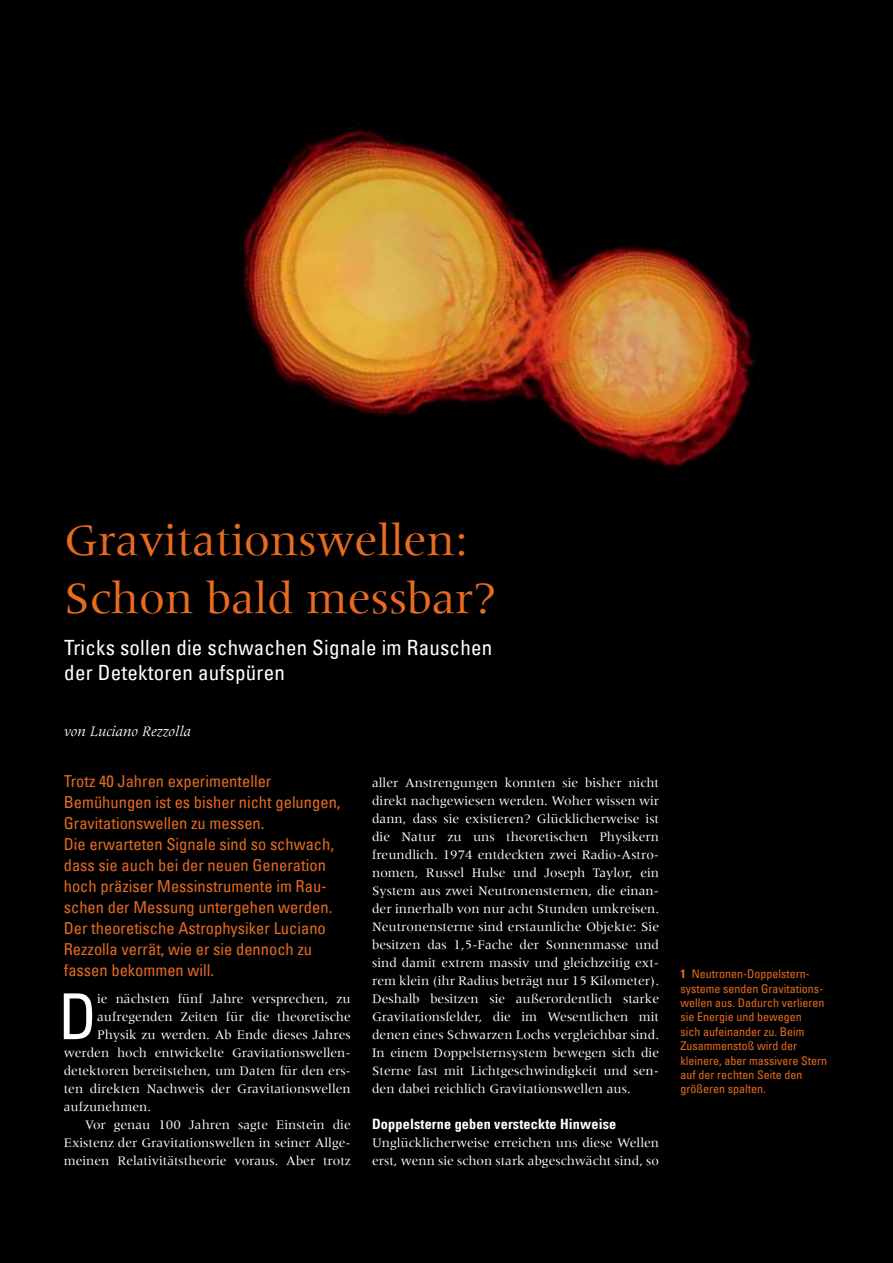
<style>
.page{position:relative;width:893px;height:1263px;background:#fff}
.page>*{position:absolute;margin:0;border:0;box-sizing:border-box;transform-origin:0 0}
.t1{font:condensed 63.3px "Univers Com 57";color:#fff}
.t2{font:46.5px/57.6px "Meridien";color:#e86b20}
.t3{font:condensed 21px/25.2px "Univers Com 57";letter-spacing:.01em;color:#fff}
.t4{font:condensed 16.5px/21px "Univers Com 57";color:#e86b20}
.t5{font:italic 15px "Meridien Com";color:#fff}
.t6{font:14.25px "Univers Com 67 Bold Cond";letter-spacing:.01em;color:#fff}
.t7{font:13.5px/18px "Meridien";color:#fff;text-align:justify}
.t8{font:condensed 12px/14.4px "Univers Com 57";color:#e86b20}
.s1{font-family:"Univers Com 67 Bold Cond";font-stretch:normal}
</style>
<div class="page">
<img style="left:0;top:0;width:893px;height:1263px">
<h2 class="t2" style="left:64px;top:511px;width:434px">Gravitationswellen:<br>Schon bald messbar?</h2>
<h3 class="t3" style="left:64px;top:634px;width:429px">Tricks sollen die schwachen Signale im Rauschen der Detektoren aufspüren</h3>
<p class="t5" style="left:64px;top:722px;width:128px">von Luciano Rezzolla</p>
<p class="t4" style="left:64px;top:770px;width:278px">Trotz 40 Jahren experimenteller Bemühungen ist es bisher nicht gelungen, Gravitationswellen zu messen.<br>Die erwarteten Signale sind so schwach, dass sie auch bei der neuen Generation hoch präziser Messinstrumente im Rau&shy;schen der Messung untergehen werden.<br>Der theoretische Astrophysiker Luciano Rezzolla verrät, wie er sie dennoch zu fassen bekommen will.</p>
<h1 class="t1" style="left:59px;top:976px;width:40px">D</h1>
<p class="t7" style="left:97px;top:990px;width:255px">ie nächsten fünf Jahre versprechen, zu</p>
<p class="t7" style="left:97px;top:1008px;width:255px">aufregenden Zeiten für die theoretische</p>
<p class="t7" style="left:97px;top:1026px;width:255px">Physik zu werden. Ab Ende dieses Jahres</p>
<p class="t7" style="left:64px;top:1044px;width:289px">werden hoch entwickelte Gravitationswellen-</p>
<p class="t7" style="left:64px;top:1062px;width:289px">detektoren bereitstehen, um Daten für den ers-</p>
<p class="t7" style="left:64px;top:1080px;width:288px">ten direkten Nachweis der Gravitationswellen</p>
<p class="t7" style="left:64px;top:1098px;width:89px">aufzunehmen.</p>
<p class="t7" style="left:85px;top:1116px;width:267px">Vor genau 100 Jahren sagte Einstein die</p>
<p class="t7" style="left:64px;top:1134px;width:288px">Existenz der Gravitationswellen in seiner Allge-</p>
<p class="t7" style="left:64px;top:1152px;width:289px">meinen Relativitätstheorie voraus. Aber trotz</p>
<p class="t7" style="left:372px;top:774px;width:289px">aller Anstrengungen konnten sie bisher nicht direkt nachgewiesen werden. Woher wissen wir dann, dass sie existieren? Glücklicherweise ist die Natur zu uns theoretischen Physikern freundlich. 1974 entdeckten zwei Radio-Astro&shy;nomen, Russel Hulse und Joseph Taylor, ein System aus zwei Neutronensternen, die einan&shy;der innerhalb von nur acht Stunden umkreisen.<br>Neutronensterne sind erstaunliche Objekte: Sie besitzen das 1,5-Fache der Sonnenmasse und sind damit extrem massiv und gleichzeitig ext&shy;rem klein (ihr Radius beträgt nur 15 Kilometer).<br>Deshalb besitzen sie außerordentlich starke Gravitationsfelder, die im Wesentlichen mit denen eines Schwarzen Lochs vergleichbar sind.<br>In einem Doppelsternsystem bewegen sich die Sterne fast mit Lichtgeschwindigkeit und sen&shy;den dabei reichlich Gravitationswellen aus.</p>
<p class="t6" style="left:372px;top:1115px;width:246px">Doppelsterne geben versteckte Hinweise</p>
<p class="t7" style="left:372px;top:1134px;width:289px">Unglücklicherweise erreichen uns diese Wellen erst, wenn sie schon stark abgeschwächt sind, so</p>
<p class="t8" style="left:680px;top:966px;width:148px"><span class="s1">1</span> Neutronen-Doppelstern&shy;systeme senden Gravitations&shy;wellen aus. Dadurch verlieren sie Energie und bewegen<br>sich aufeinander zu. Beim<br>Zusammenstoß wird der kleinere, aber massivere Stern auf der rechten Seite den größeren spalten.</p>
</div>
